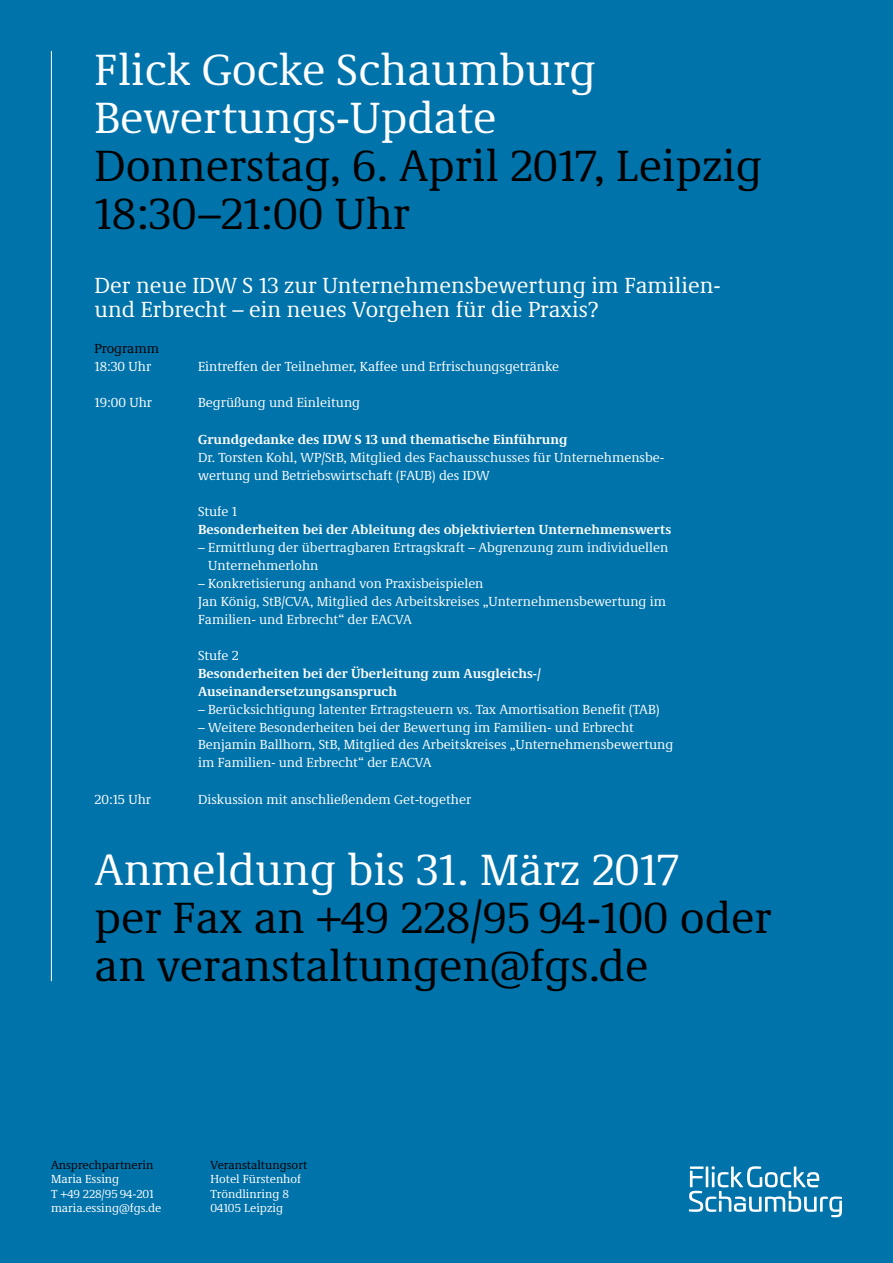
<style>
.page{position:relative;width:893px;height:1263px;background:#0073ab}
.page>*{position:absolute;margin:0;border:0;box-sizing:border-box;transform-origin:0 0}
.t1{font:45px/48px "Demos Next Pro";color:#000}
.t2{font:45px/48px "Demos Next Pro";color:#fff}
.t3{font:22.5px/24px "Demos Next Pro";color:#fff}
.t4{font:13.5px/18px "Demos Next Pro";color:#fff}
.t5{font:700 13.5px/18px "Demos Next Pro";color:#fff}
.t6{font:13.5px "Demos Next Pro";color:#000}
.t7{font:12px/14.4px "Demos Next Pro";color:#fff}
.t8{font:12px "Demos Next Pro";color:#000}
</style>
<div class="page">
<svg style="left:689px;top:1166px;width:153px;height:51px"></svg>
<hr style="left:51px;top:51px;width:1px;height:930px;background:#fff">
<h1 class="t2" style="left:95px;top:43px;width:503px">Flick Gocke Schaumburg<br>Bewertungs-Update</h1>
<h1 class="t1" style="left:95px;top:140px;width:669px">Donnerstag, 6. April 2017, Leipzig<br>18:30–21:00 Uhr</h1>
<h2 class="t3" style="left:95px;top:273px;width:627px">Der neue IDW S 13 zur Unternehmensbewertung im Familien&shy;und Erbrecht – ein neues Vorgehen für die Praxis?</h2>
<p class="t6" style="left:95px;top:340px;width:66px">Programm</p>
<p class="t4" style="left:95px;top:357px;width:58px">18:30 Uhr</p>
<p class="t4" style="left:198px;top:357px;width:362px">Eintreffen der Teilnehmer, Kaffee und Erfrischungsgetränke</p>
<p class="t4" style="left:95px;top:393px;width:59px">19:00 Uhr</p>
<p class="t4" style="left:198px;top:393px;width:164px">Begrüßung und Einleitung</p>
<p class="t5" style="left:198px;top:429px;width:371px">Grundgedanke des IDW S 13 und thematische Einführung</p>
<p class="t4" style="left:198px;top:447px;width:467px">Dr. Torsten Kohl, WP/StB, Mitglied des Fachausschusses für Unternehmensbe&shy;wertung und Betriebswirtschaft (FAUB) des IDW</p>
<p class="t4" style="left:198px;top:501px;width:41px">Stufe 1</p>
<p class="t5" style="left:198px;top:519px;width:475px">Besonderheiten bei der Ableitung des objektivierten Unternehmenswerts</p>
<p class="t4" style="left:208px;top:537px;width:462px;text-indent:-10px">– Ermittlung der übertragbaren Ertragskraft – Abgrenzung zum individuellen<br>Unternehmerlohn</p>
<p class="t4" style="left:198px;top:573px;width:470px">– Konkretisierung anhand von Praxisbeispielen<br>Jan König, StB/CVA, Mitglied des Arbeitskreises „Unternehmensbewertung im<br>Familien- und Erbrecht“ der EACVA</p>
<p class="t4" style="left:198px;top:645px;width:42px">Stufe 2</p>
<p class="t5" style="left:198px;top:663px;width:344px">Besonderheiten bei der Überleitung zum Ausgleichs-/<br>Auseinandersetzungsanspruch</p>
<p class="t4" style="left:198px;top:699px;width:463px">– Berücksichtigung latenter Ertragsteuern vs. Tax Amortisation Benefit (TAB)</p>
<p class="t4" style="left:198px;top:717px;width:477px">– Weitere Besonderheiten bei der Bewertung im Familien- und Erbrecht<br>Benjamin Ballhorn, StB, Mitglied des Arbeitskreises „Unternehmensbewertung im Familien- und Erbrecht“ der EACVA</p>
<p class="t4" style="left:95px;top:789px;width:58px">20:15 Uhr</p>
<p class="t4" style="left:198px;top:789px;width:275px">Diskussion mit anschließendem Get-together</p>
<h1 class="t2" style="left:95px;top:844px;width:586px">Anmeldung bis 31. März 2017</h1>
<h1 class="t1" style="left:95px;top:892px;width:679px">per Fax an +49 228/95 94-100 oder an veranstaltungen@fgs.de</h1>
<p class="t8" style="left:51px;top:1157px;width:104px">Ansprechpartnerin</p>
<p class="t7" style="left:51px;top:1171px;width:112px">Maria Essing<br>T +49 228/95 94-201 maria.essing@fgs.de</p>
<p class="t8" style="left:210px;top:1157px;width:98px">Veranstaltungsort</p>
<p class="t7" style="left:210px;top:1171px;width:92px">Hotel Fürstenhof<br>Tröndlinring 8<br>04105 Leipzig</p>
</div>
